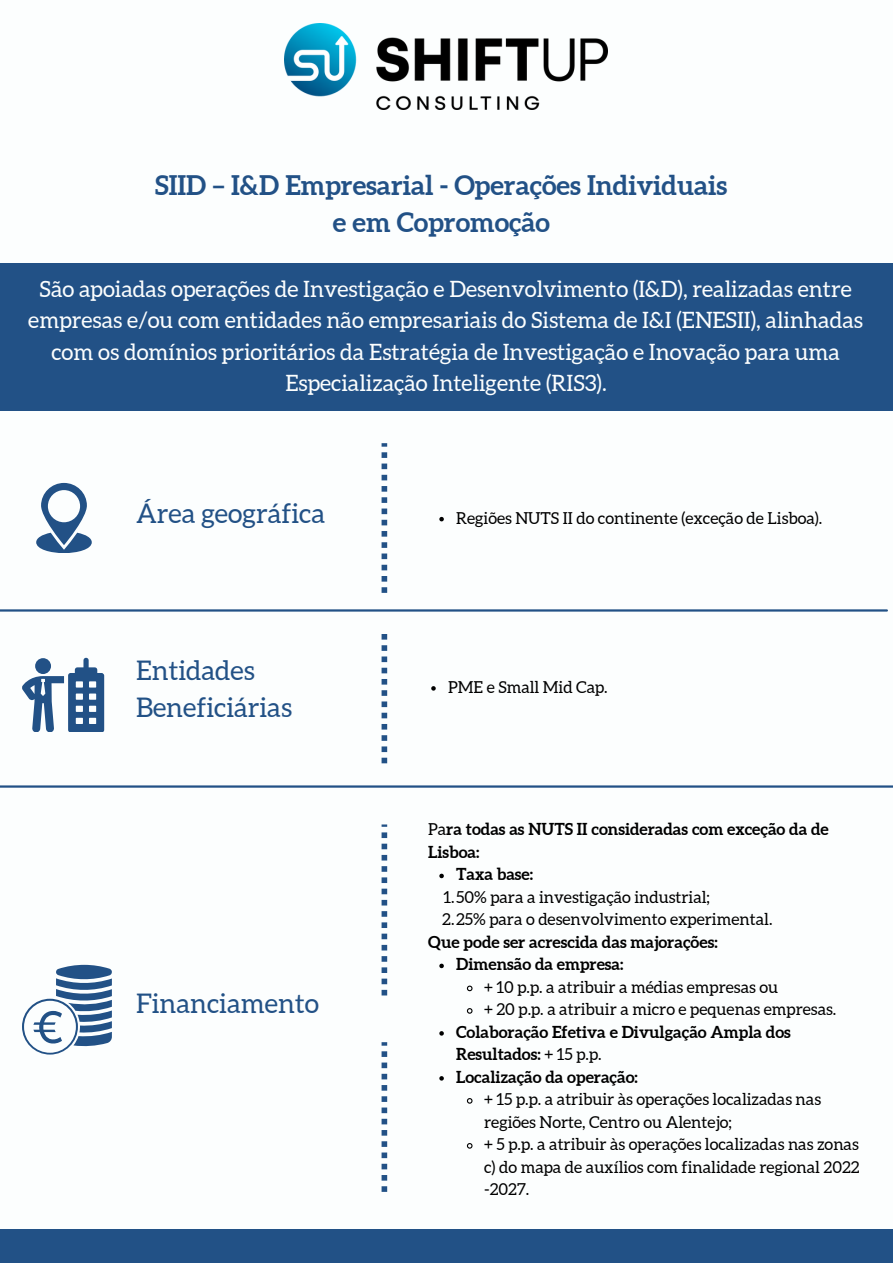
<style>
.page{position:relative;width:893px;height:1264px;background:#fff}
.page>*{position:absolute;margin:0;border:0;box-sizing:border-box;transform-origin:0 0}
.t1{font:700 27px "Aleo";color:#225186}
.t2{font:27px "Aleo";color:#225186}
.t3{font:22.5px/31.5px "Aleo";color:#fcfefe;text-align:center}
.t4{font:16.5px/22.5px "Aleo";color:#000}
.t5{font:700 16.5px/22.5px "Aleo";color:#000}
.s1{font-weight:400}
</style>
<div class="page">
<div style="left:0;top:263px;width:892px;height:147px;background:#225186"></div>
<hr style="left:0;top:609px;width:886px;height:2px;background:#225186">
<svg style="left:36px;top:483px;width:56px;height:69px"></svg>
<svg style="left:22px;top:657px;width:82px;height:75px"></svg>
<hr style="left:0;top:785px;width:892px;height:2px;background:#225186">
<svg style="left:22px;top:964px;width:90px;height:90px"></svg>
<div style="left:0;top:1228px;width:892px;height:34px;background:#225186"></div>
<svg style="left:381px;top:443px;width:6px;height:150px"></svg>
<svg style="left:381px;top:634px;width:6px;height:129px"></svg>
<img style="left:285px;top:24px;width:322px;height:85px">
<svg style="left:439px;top:517px;width:5px;height:4px"></svg>
<svg style="left:431px;top:686px;width:4px;height:4px"></svg>
<svg style="left:439px;top:873px;width:5px;height:5px"></svg>
<svg style="left:439px;top:963px;width:5px;height:5px"></svg>
<svg style="left:466px;top:985px;width:7px;height:7px"></svg>
<svg style="left:466px;top:1008px;width:7px;height:6px"></svg>
<svg style="left:439px;top:1031px;width:5px;height:4px"></svg>
<svg style="left:439px;top:1076px;width:5px;height:4px"></svg>
<svg style="left:466px;top:1098px;width:7px;height:6px"></svg>
<svg style="left:466px;top:1143px;width:7px;height:6px"></svg>
<svg style="left:381px;top:1042px;width:6px;height:149px"></svg>
<svg style="left:381px;top:824px;width:6px;height:171px"></svg>
<p class="t1" style="left:155px;top:170px;width:573px">SIID – I&amp;D Empresarial - Operações Individuais</p>
<p class="t1" style="left:333px;top:207px;width:219px">e em Copromoção</p>
<p class="t3" style="left:28px;top:273px;width:836px">São apoiadas operações de Investigação e Desenvolvimento (I&amp;D), realizadas entre empresas e/ou com entidades não empresariais do Sistema de I&amp;I (ENESII), alinhadas com os domínios prioritários da Estratégia de Investigação e Inovação para uma Especialização Inteligente (RIS3).</p>
<p class="t2" style="left:136px;top:498px;width:191px">Área geográfica</p>
<p class="t2" style="left:136px;top:654px;width:120px">Entidades</p>
<p class="t2" style="left:136px;top:692px;width:158px">Beneficiárias</p>
<p class="t2" style="left:136px;top:987px;width:184px">Financiamento</p>
<p class="t4" style="left:456px;top:506px;width:367px">Regiões NUTS II do continente (exceção de Lisboa).</p>
<p class="t4" style="left:448px;top:675px;width:161px">PME e Small Mid Cap.</p>
<p class="t5" style="left:428px;top:818px;width:402px"><span class="s1">Pa</span>ra todas as NUTS II consideradas com exceção da de<br>Lisboa:</p>
<p class="t5" style="left:456px;top:863px;width:78px">Taxa base:</p>
<p class="t4" style="left:443px;top:885px;width:268px">1.50% para a investigação industrial;</p>
<p class="t4" style="left:442px;top:908px;width:331px">2.25% para o desenvolvimento experimental.</p>
<p class="t5" style="left:428px;top:930px;width:291px">Que pode ser acrescida das majorações:</p>
<p class="t5" style="left:456px;top:953px;width:169px">Dimensão da empresa:</p>
<p class="t4" style="left:484px;top:975px;width:295px">+ 10 p.p. a atribuir a médias empresas ou</p>
<p class="t4" style="left:484px;top:998px;width:353px">+ 20 p.p. a atribuir a micro e pequenas empresas.</p>
<p class="t5" style="left:456px;top:1020px;width:336px">Colaboração Efetiva e Divulgação Ampla dos<br>Resultados: <span class="s1">+ 15 p.p.</span></p>
<p class="t5" style="left:456px;top:1065px;width:183px">Localização da operação:</p>
<p class="t4" style="left:484px;top:1088px;width:338px">+ 15 p.p. a atribuir às operações localizadas nas regiões Norte, Centro ou Alentejo;</p>
<p class="t4" style="left:484px;top:1133px;width:377px;text-align:justify">+ 5 p.p. a atribuir às operações localizadas nas zonas c) do mapa de auxílios com finalidade regional 2022 -2027.</p>
</div>
